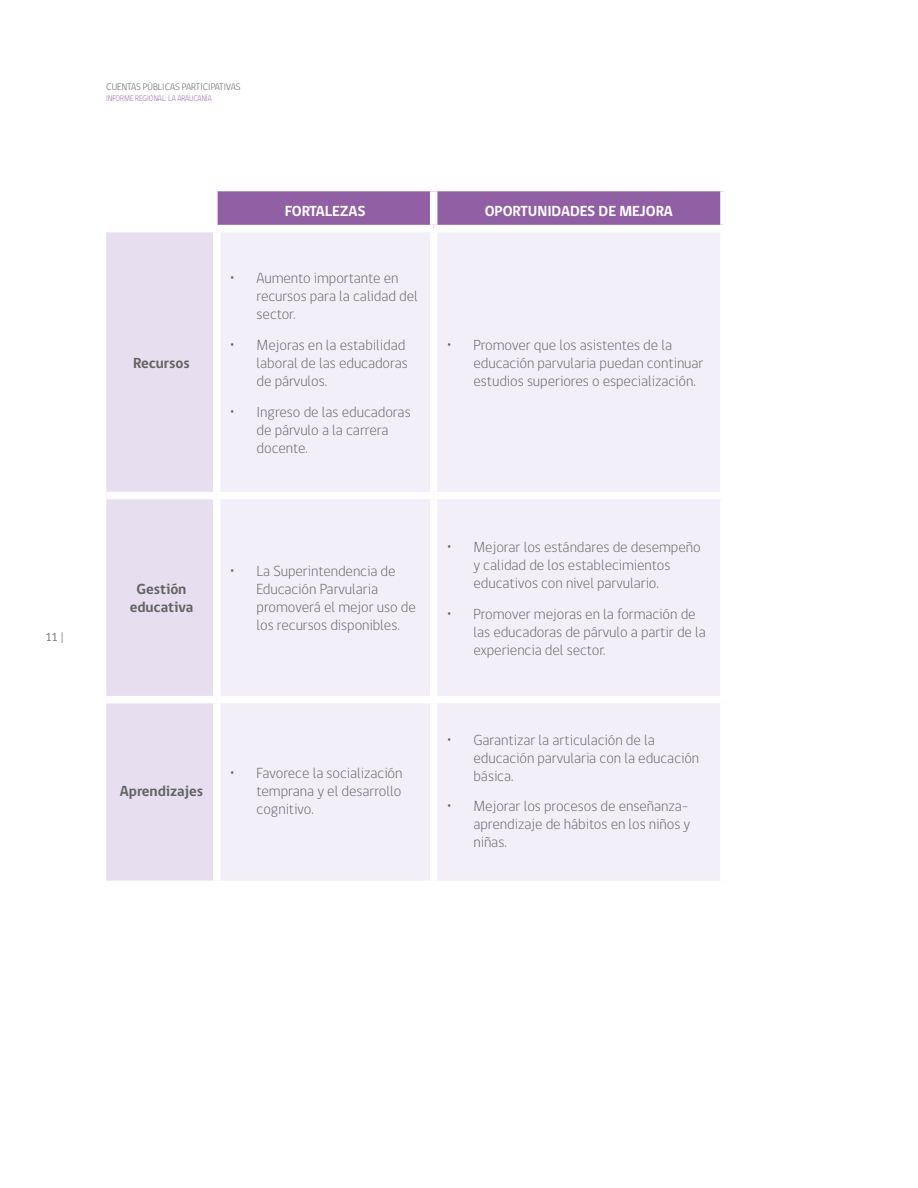
<style>
.page{position:relative;width:918px;height:1188px;background:#fff}
.page>*{position:absolute;margin:0;border:0;box-sizing:border-box;transform-origin:0 0}
.t1{font:300 15px/18px "gob CL";letter-spacing:-.005em;color:#646363}
.t2{font:700 15px/18px "gob CL";letter-spacing:-.005em;color:#646363;text-align:center}
.t3{font:700 15px "gob CL";letter-spacing:-.005em;color:#fff}
.t4{font:12px "gob CL";color:#706f6f}
.t5{font:300 9.6px "gob CL";color:#575756}
.t6{font:300 8.4px "gob CL";color:#915fa4;scale:.9 1}
.s1{font-family:"Open Sans"}
</style>
<div class="page">
<div style="left:218px;top:191px;width:502px;height:34px;background:#915fa4"></div>
<div style="left:106px;top:232px;width:107px;height:649px;background:#e7dff0"></div>
<div style="left:221px;top:232px;width:499px;height:648px;background:#f3eff8"></div>
<div style="left:430px;top:191px;width:7px;height:34px;background:#fff"></div>
<div style="left:430px;top:232px;width:7px;height:260px;background:#fff"></div>
<div style="left:430px;top:499px;width:7px;height:197px;background:#fff"></div>
<div style="left:430px;top:703px;width:7px;height:178px;background:#fff"></div>
<div style="left:106px;top:492px;width:111px;height:7px;background:#fff"></div>
<div style="left:217px;top:492px;width:217px;height:7px;background:#fff"></div>
<div style="left:434px;top:492px;width:294px;height:7px;background:#fff"></div>
<div style="left:106px;top:696px;width:111px;height:7px;background:#fff"></div>
<div style="left:217px;top:696px;width:217px;height:7px;background:#fff"></div>
<div style="left:434px;top:696px;width:294px;height:7px;background:#fff"></div>
<p class="t4" style="left:45px;top:629px;width:20px">11 |</p>
<p class="t5" style="left:106px;top:80px;width:136px">CUENTAS PÚBLICAS PARTICIPATIVAS</p>
<p class="t6" style="left:106px;top:93px;width:119px">INFORME REGIONAL: LA ARAUCANÍA</p>
<p class="t2" style="left:133px;top:354px;width:58px">Recursos</p>
<p class="t3" style="left:285px;top:200px;width:82px">FORTALEZAS</p>
<p class="t3" style="left:485px;top:200px;width:190px">OPORTUNIDADES DE MEJORA</p>
<p class="t1" style="left:257px;top:270px;width:163px;text-indent:-27px"><span class="s1">•</span> Aumento importante en recursos para la calidad del sector.</p>
<p class="t1" style="left:257px;top:336px;width:153px;text-indent:-27px"><span class="s1">•</span> Mejoras en la estabilidad laboral de las educadoras de párvulos.</p>
<p class="t1" style="left:257px;top:403px;width:156px;text-indent:-27px"><span class="s1">•</span> Ingreso de las educadoras de párvulo a la carrera docente.</p>
<p class="t1" style="left:473px;top:336px;width:232px;text-indent:-27px"><span class="s1">•</span> Promover que los asistentes de la educación parvularia puedan continuar estudios superiores o especialización.</p>
<p class="t2" style="left:130px;top:581px;width:65px">Gestión educativa</p>
<p class="t1" style="left:257px;top:563px;width:161px;text-indent:-27px"><span class="s1">•</span> La Superintendencia de<br>Educación Parvularia promoverá el mejor uso de los recursos disponibles.</p>
<p class="t2" style="left:120px;top:782px;width:85px">Aprendizajes</p>
<p class="t1" style="left:257px;top:764px;width:147px;text-align:justify;text-indent:-27px"><span class="s1">•</span> Favorece la socialización temprana y el desarrollo cognitivo.</p>
<p class="t1" style="left:473px;top:538px;width:229px;text-indent:-27px"><span class="s1">•</span> Mejorar los estándares de desempeño y calidad de los establecimientos educativos con nivel parvulario.</p>
<p class="t1" style="left:473px;top:605px;width:234px;text-indent:-27px"><span class="s1">•</span> Promover mejoras en la formación de las educadoras de párvulo a partir de la experiencia del sector.</p>
<p class="t1" style="left:473px;top:731px;width:227px;text-indent:-27px"><span class="s1">•</span> Garantizar la articulación de la educación parvularia con la educación básica.</p>
<p class="t1" style="left:473px;top:798px;width:218px;text-align:justify;text-indent:-27px"><span class="s1">•</span> Mejorar los procesos de enseñanza&shy;aprendizaje de hábitos en los niños y niñas.</p>
</div>
